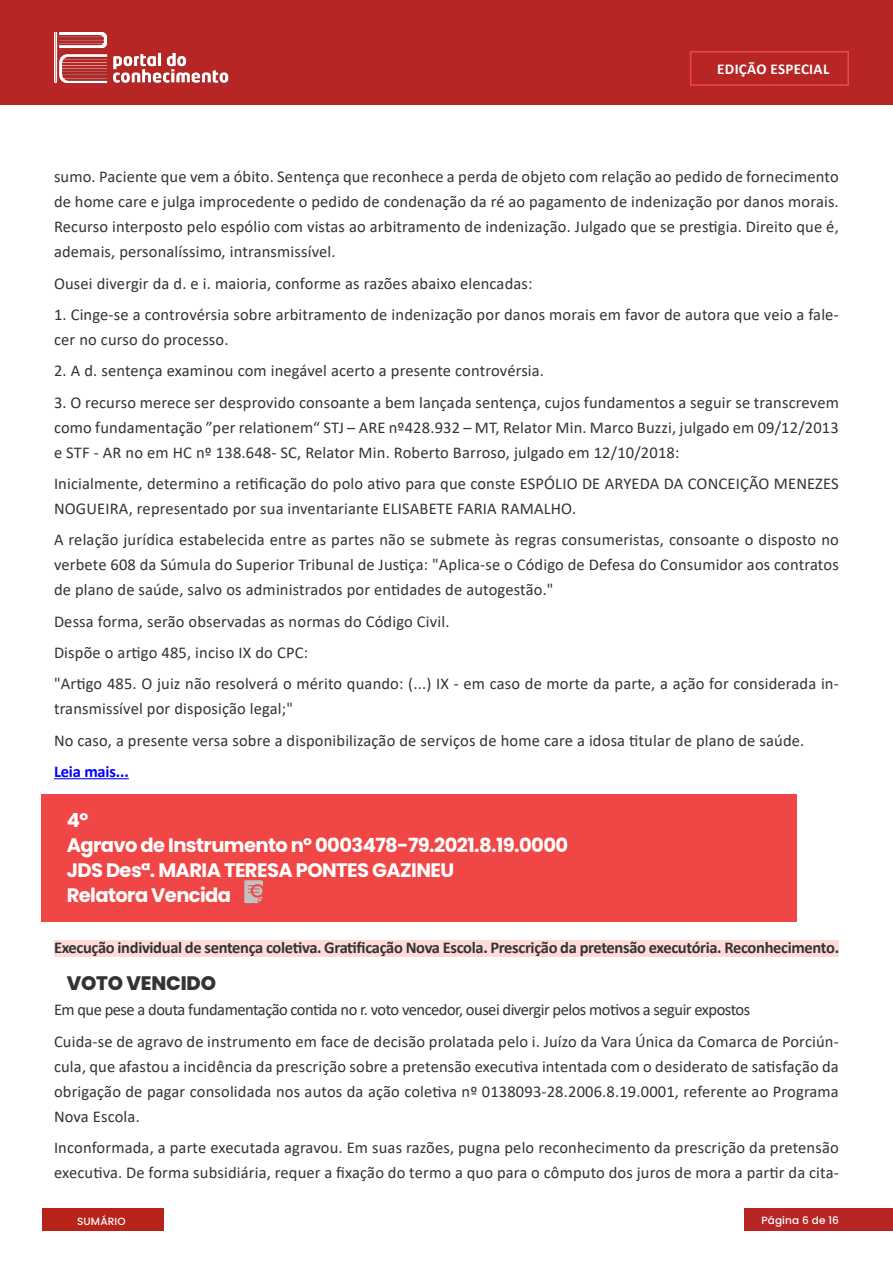
<style>
.page{position:relative;width:893px;height:1263px;background:#fff}
.page>*{position:absolute;margin:0;border:0;box-sizing:border-box;transform-origin:0 0}
.SOMBREAMENTO{font:700 19.5px "Poppins";letter-spacing:-.03em;color:#fff}
.artigo{font:800 19.5px "Poppins";letter-spacing:-.01em;color:#333}
.artigo-2{font:16.5px/24.9px "Calibri";letter-spacing:.01em;color:#333;text-align:justify}
.artigo-3{font:700 16.5px "Calibri";letter-spacing:-.02em;color:#333}
.artigo-4{font:16.5px "Calibri";letter-spacing:-.03em;color:#333}
.artigo-5{font:700 16.5px "Calibri";letter-spacing:-.01em;color:#00f}
.t1{font:700 15px "Calibri";letter-spacing:.02em;color:#fff}
.t2{font:500 10.5px "Poppins";letter-spacing:.01em;color:#fff}
</style>
<div class="page">
<div style="left:0;top:0;width:893px;height:105px;background:#b72624"></div>
<img style="left:55px;top:33px;width:173px;height:51px">
<div style="left:690px;top:51px;width:159px;height:35px;border:2px solid #f04746"></div>
<div style="left:744px;top:1209px;width:149px;height:22px;background:#b72624"></div>
<div style="left:43px;top:1209px;width:121px;height:22px;background:#b72318"></div>
<hr style="left:54px;top:778px;width:75px;height:1px;background:#00f">
<div style="left:54px;top:940px;width:785px;height:17px;background:#ffdcd7"></div>
<div style="left:41px;top:794px;width:755px;height:128px;background:#f04746"></div>
<p class="t1" style="left:717px;top:58px;width:114px">EDIÇÃO ESPECIAL</p>
<p class="artigo-2" style="left:54px;top:164px;width:786px">sumo. Paciente que vem a óbito. Sentença que reconhece a perda de objeto com relação ao pedido de fornecimento de home care e julga improcedente o pedido de condenação da ré ao pagamento de indenização por danos morais.<br>Recurso interposto pelo espólio com vistas ao arbitramento de indenização. Julgado que se prestigia. Direito que é, ademais, personalíssimo, intransmissível.</p>
<p class="artigo-2" style="left:54px;top:270px;width:480px">Ousei divergir da d. e i. maioria, conforme as razões abaixo elencadas:</p>
<p class="artigo-2" style="left:54px;top:302px;width:786px">1. Cinge-se a controvérsia sobre arbitramento de indenização por danos morais em favor de autora que veio a fale&shy;cer no curso do processo.</p>
<p class="artigo-2" style="left:54px;top:358px;width:492px">2. A d. sentença examinou com inegável acerto a presente controvérsia.</p>
<p class="artigo-2" style="left:54px;top:389px;width:786px">3. O recurso merece ser desprovido consoante a bem lançada sentença, cujos fundamentos a seguir se transcrevem como fundamentação ”per relationem“ STJ – ARE nº428.932 – MT, Relator Min. Marco Buzzi, julgado em 09/12/2013 e STF - AR no em HC nº 138.648- SC, Relator Min. Roberto Barroso, julgado em 12/10/2018:</p>
<p class="artigo-2" style="left:54px;top:471px;width:786px">Inicialmente, determino a retificação do polo ativo para que conste ESPÓLIO DE ARYEDA DA CONCEIÇÃO MENEZES<br>NOGUEIRA, representado por sua inventariante ELISABETE FARIA RAMALHO.</p>
<p class="artigo-2" style="left:54px;top:527px;width:786px">A relação jurídica estabelecida entre as partes não se submete às regras consumeristas, consoante o disposto no verbete 608 da Súmula do Superior Tribunal de Justiça: "Aplica-se o Código de Defesa do Consumidor aos contratos de plano de saúde, salvo os administrados por entidades de autogestão."</p>
<p class="artigo-2" style="left:54px;top:608px;width:397px">Dessa forma, serão observadas as normas do Código Civil.</p>
<p class="artigo-2" style="left:54px;top:639px;width:256px">Dispõe o artigo 485, inciso IX do CPC:</p>
<p class="artigo-2" style="left:54px;top:671px;width:786px">"Artigo 485. O juiz não resolverá o mérito quando: (...) IX - em caso de morte da parte, a ação for considerada in&shy;transmissível por disposição legal;"</p>
<p class="artigo-2" style="left:54px;top:727px;width:752px">No caso, a presente versa sobre a disponibilização de serviços de home care a idosa titular de plano de saúde.</p>
<p class="artigo-5" style="left:54px;top:760px;width:76px">Leia mais...</p>
<p class="SOMBREAMENTO" style="left:67px;top:809px;width:23px">4º</p>
<p class="SOMBREAMENTO" style="left:67px;top:834px;width:503px">Agravo de Instrumento nº 0003478-79.2021.8.19.0000</p>
<p class="SOMBREAMENTO" style="left:67px;top:859px;width:389px">JDS Desª. MARIA TERESA PONTES GAZINEU</p>
<p class="SOMBREAMENTO" style="left:67px;top:884px;width:166px">Relatora Vencida</p>
<p class="artigo-3" style="left:54px;top:935px;width:787px">Execução individual de sentença coletiva. Gratificação Nova Escola. Prescrição da pretensão executória. Reconhecimento.</p>
<p class="artigo" style="left:67px;top:972px;width:151px">VOTO VENCIDO</p>
<p class="artigo-4" style="left:54px;top:998px;width:698px">Em que pese a douta fundamentação contida no r. voto vencedor, ousei divergir pelos motivos a seguir expostos</p>
<p class="artigo-2" style="left:54px;top:1028px;width:786px">Cuida-se de agravo de instrumento em face de decisão prolatada pelo i. Juízo da Vara Única da Comarca de Porciún&shy;cula, que afastou a incidência da prescrição sobre a pretensão executiva intentada com o desiderato de satisfação da obrigação de pagar consolidada nos autos da ação coletiva nº 0138093-28.2006.8.19.0001, referente ao Programa Nova Escola.</p>
<p class="artigo-2" style="left:54px;top:1134px;width:786px">Inconformada, a parte executada agravou. Em suas razões, pugna pelo reconhecimento da prescrição da pretensão executiva. De forma subsidiária, requer a fixação do termo a quo para o cômputo dos juros de mora a partir da cita-</p>
<p class="t2" style="left:77px;top:1216px;width:50px">SUMÁRIO</p>
<p class="t2" style="left:761px;top:1214px;width:79px">Página 6 de 16</p>
</div>
